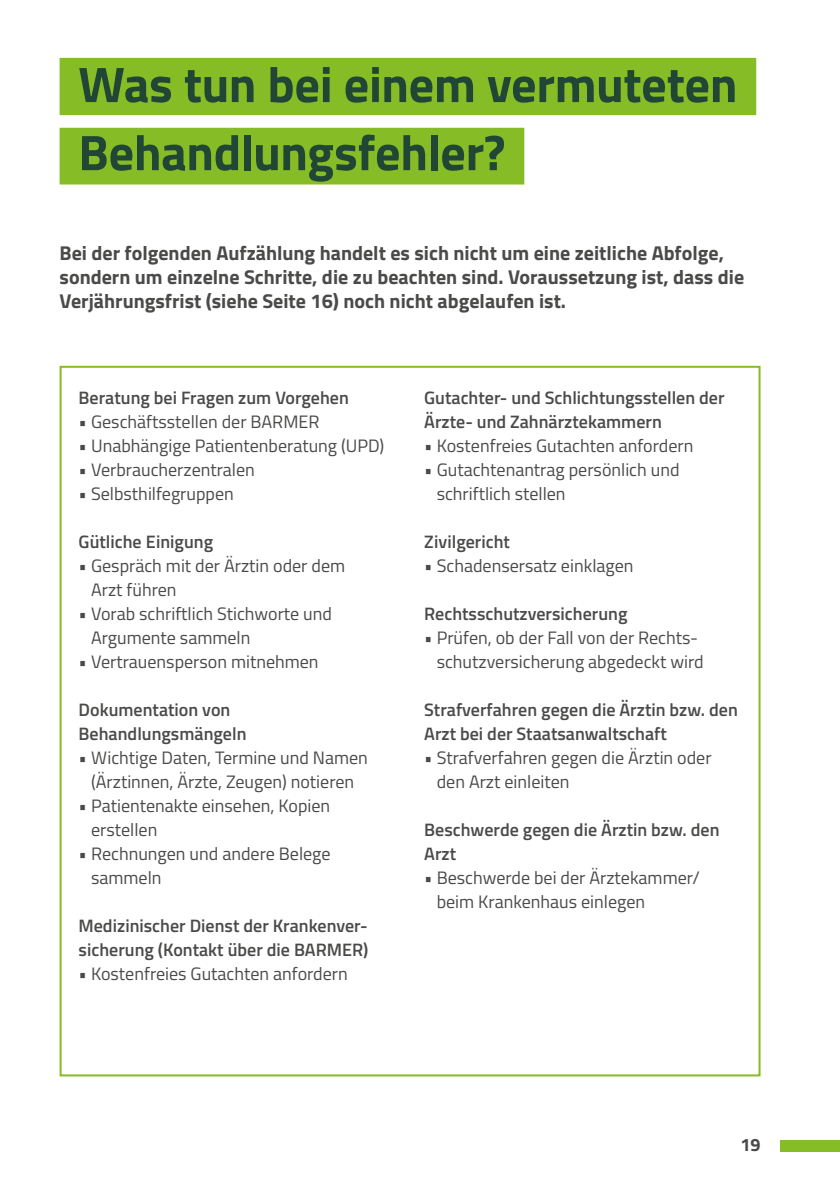
<style>
.page{position:relative;width:840px;height:1191px;background:#fff}
.page>*{position:absolute;margin:0;border:0;box-sizing:border-box;transform-origin:0 0}
.t1{font:700 50px/68px "BGEK Titillium";letter-spacing:-.005em;color:#214636}
.P{font:700 20px/24px "BGEK Titillium";color:#4a4a49}
.t2{font:18px/24px "BGEK Titillium";color:#4a4a49}
.P-2{font:600 18px/24px "BGEK Titillium";color:#4a4a49}
.t3{font:700 18px "BGEK Titillium";color:#4a4a49}
</style>
<div class="page">
<div style="left:780px;top:1140px;width:59px;height:11px;background:#86bc25"></div>
<div style="left:60px;top:58px;width:695px;height:57px;background:#86bc25"></div>
<div style="left:60px;top:128px;width:464px;height:56px;background:#86bc25"></div>
<h2 class="t1" style="left:78px;top:48px;width:660px">Was tun bei einem vermuteten<br>Behandlungsfehler?</h2>
<p class="P" style="left:60px;top:240px;width:685px">Bei der folgenden Aufzählung handelt es sich nicht um eine zeitliche Abfolge, sondern um einzelne Schritte, die zu beachten sind. Voraussetzung ist, dass die<br>Verjährungsfrist (siehe Seite 16) noch nicht abgelaufen ist.</p>
<p class="P-2" style="left:79px;top:385px;width:272px">Beratung bei Fragen zum Vorgehen</p>
<p class="t2" style="left:79px;top:409px;width:242px">• Geschäftsstellen der BARMER</p>
<p class="t2" style="left:79px;top:433px;width:307px">• Unabhängige Patientenberatung (UPD)</p>
<p class="t2" style="left:79px;top:457px;width:178px">• Verbraucherzentralen</p>
<p class="t2" style="left:79px;top:481px;width:157px">• Selbsthilfegruppen</p>
<p class="P-2" style="left:79px;top:529px;width:136px">Gütliche Einigung</p>
<p class="t2" style="left:91px;top:553px;width:255px;text-indent:-12px">• Gespräch mit der Ärztin oder dem<br>Arzt führen</p>
<p class="t2" style="left:91px;top:601px;width:242px;text-indent:-12px">• Vorab schriftlich Stichworte und<br>Argumente sammeln</p>
<p class="t2" style="left:79px;top:649px;width:241px">• Vertrauensperson mitnehmen</p>
<p class="P-2" style="left:79px;top:697px;width:169px">Dokumentation von<br>Behandlungsmängeln</p>
<p class="t2" style="left:79px;top:745px;width:290px;text-align:center">• Wichtige Daten, Termine und Namen (Ärztinnen, Ärzte, Zeugen) notieren</p>
<p class="t2" style="left:91px;top:793px;width:240px;text-indent:-12px">• Patientenakte einsehen, Kopien erstellen</p>
<p class="t2" style="left:91px;top:841px;width:241px;text-indent:-12px">• Rechnungen und andere Belege sammeln</p>
<p class="P-2" style="left:79px;top:913px;width:291px">Medizinischer Dienst der Krankenver‑ sicherung (Kontakt über die BARMER)</p>
<p class="t2" style="left:79px;top:961px;width:270px">• Kostenfreies Gutachten anfordern</p>
<p class="P-2" style="left:424px;top:385px;width:302px">Gutachter- und Schlichtungsstellen der<br>Ärzte- und Zahnärztekammern</p>
<p class="t2" style="left:424px;top:433px;width:270px">• Kostenfreies Gutachten anfordern</p>
<p class="t2" style="left:436px;top:457px;width:244px;text-indent:-12px">• Gutachtenantrag persönlich und schriftlich stellen</p>
<p class="P-2" style="left:424px;top:529px;width:87px">Zivilgericht</p>
<p class="t2" style="left:424px;top:553px;width:211px">• Schadensersatz einklagen</p>
<p class="P-2" style="left:424px;top:601px;width:205px">Rechtsschutzversicherung</p>
<p class="t2" style="left:436px;top:625px;width:268px;text-indent:-12px">• Prüfen, ob der Fall von der Rechts&shy;schutzversicherung abgedeckt wird</p>
<p class="P-2" style="left:424px;top:697px;width:315px">Strafverfahren gegen die Ärztin bzw. den<br>Arzt bei der Staatsanwaltschaft</p>
<p class="t2" style="left:436px;top:745px;width:276px;text-indent:-12px">• Strafverfahren gegen die Ärztin oder den Arzt einleiten</p>
<p class="P-2" style="left:424px;top:817px;width:296px">Beschwerde gegen die Ärztin bzw. den<br>Arzt</p>
<p class="t2" style="left:436px;top:865px;width:264px;text-indent:-12px">• Beschwerde bei der Ärztekammer/ beim Krankenhaus einlegen</p>
<p class="t3" style="left:740px;top:1131px;width:22px">19</p>
</div>
